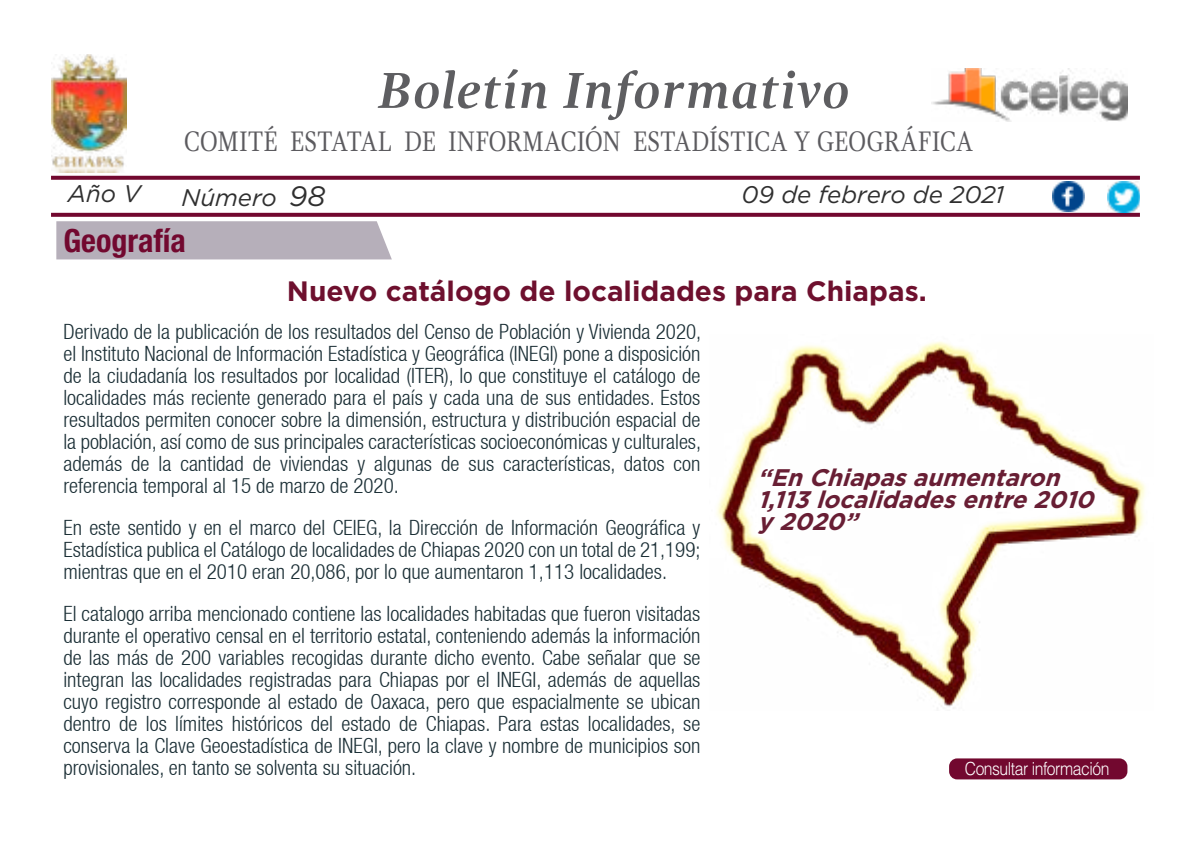
<style>
.page{position:relative;width:1191px;height:851px;background:#fff}
.page>*{position:absolute;margin:0;border:0;box-sizing:border-box;transform-origin:0 0}
.t1{font:italic 700 52px "Gandhi Serif";letter-spacing:.02em;color:#5e5e61}
.t2{font:700 condensed 32px "Helvetica Neue LT Std";color:#72082f}
.t3{font:29px "Gandhi Serif";letter-spacing:-.01em;color:#5c5b5f;scale:.83 1}
.t4{font:700 28px "Gotham";color:#6e102e}
.t5{font:italic 700 24px/22px "Gotham";color:#681e34}
.t6{font:italic 24px "Gotham";color:#2f2f2f}
.t7{font:300 condensed 21px/22px "Helvetica Neue LT";color:#1a2e35;text-align:justify}
.t8{font:300 18px "Helvetica LT Std";letter-spacing:-.03em;color:#fff;scale:.87 1}
.s1{font-size:28px}
</style>
<div class="page">
<svg style="left:51px;top:213px;width:1089px;height:4px;background:#781338"></svg>
<svg style="left:51px;top:176px;width:1089px;height:4px;background:#7a163b"></svg>
<img style="left:1107px;top:181px;width:33px;height:32px">
<img style="left:931px;top:68px;width:196px;height:54px">
<img style="left:51px;top:54px;width:76px;height:118px">
<img style="left:1052px;top:181px;width:32px;height:30px">
<div style="left:949px;top:758px;width:178px;height:21px;background:#72082f;border-radius:8px"></div>
<div style="left:56px;top:221px;width:336px;height:38px;background:#b6afba"></div>
<img style="left:716px;top:341px;width:430px;height:368px">
<h1 class="t1" style="left:378px;top:61px;width:473px">Boletín Informativo</h1>
<h3 class="t3" style="left:184px;top:125px;width:953px">COMITÉ ESTATAL DE INFORMACIÓN ESTADÍSTICA Y GEOGRÁFICA</h3>
<p class="t6" style="left:741px;top:182px;width:264px">09 de febrero de 2021</p>
<p class="t6" style="left:68px;top:180px;width:74px">Año V</p>
<p class="t6" style="left:181px;top:184px;width:146px">Número <span class="s1">98</span></p>
<h2 class="t2" style="left:63px;top:221px;width:124px">Geografía</h2>
<h3 class="t4" style="left:287px;top:272px;width:641px">Nuevo catálogo de localidades para Chiapas.</h3>
<p class="t7" style="left:63px;top:320px;width:639px">Derivado de la publicación de los resultados del Censo de Población y Vivienda 2020, el Instituto Nacional de Información Estadística y Geográfica (INEGI) pone a disposición de la ciudadanía los resultados por localidad (ITER), lo que constituye el catálogo de localidades más reciente generado para el país y cada una de sus entidades. Estos resultados permiten conocer sobre la dimensión, estructura y distribución espacial de la población, así como de sus principales características socioeconómicas y culturales, además de la cantidad de viviendas y algunas de sus características, datos con referencia temporal al 15 de marzo de 2020.</p>
<p class="t7" style="left:63px;top:516px;width:638px">En este sentido y en el marco del CEIEG, la Dirección de Información Geográfica y Estadística publica el Catálogo de localidades de Chiapas 2020 con un total de 21,199; mientras que en el 2010 eran 20,086, por lo que aumentaron 1,113 localidades.</p>
<p class="t7" style="left:63px;top:602px;width:638px">El catalogo arriba mencionado contiene las localidades habitadas que fueron visitadas durante el operativo censal en el territorio estatal, conteniendo además la información de las más de 200 variables recogidas durante dicho evento. Cabe señalar que se integran las localidades registradas para Chiapas por el INEGI, además de aquellas cuyo registro corresponde al estado de Oaxaca, pero que espacialmente se ubican dentro de los límites históricos del estado de Chiapas. Para estas localidades, se conserva la Clave Geoestadística de INEGI, pero la clave y nombre de municipios son provisionales, en tanto se solventa su situación.</p>
<p class="t5" style="left:757px;top:466px;width:347px">“EnChiapasaumentaron<br>1,113localidadesentre2010 y2020”</p>
<p class="t8" style="left:964px;top:757px;width:168px">Consultar información</p>
</div>
